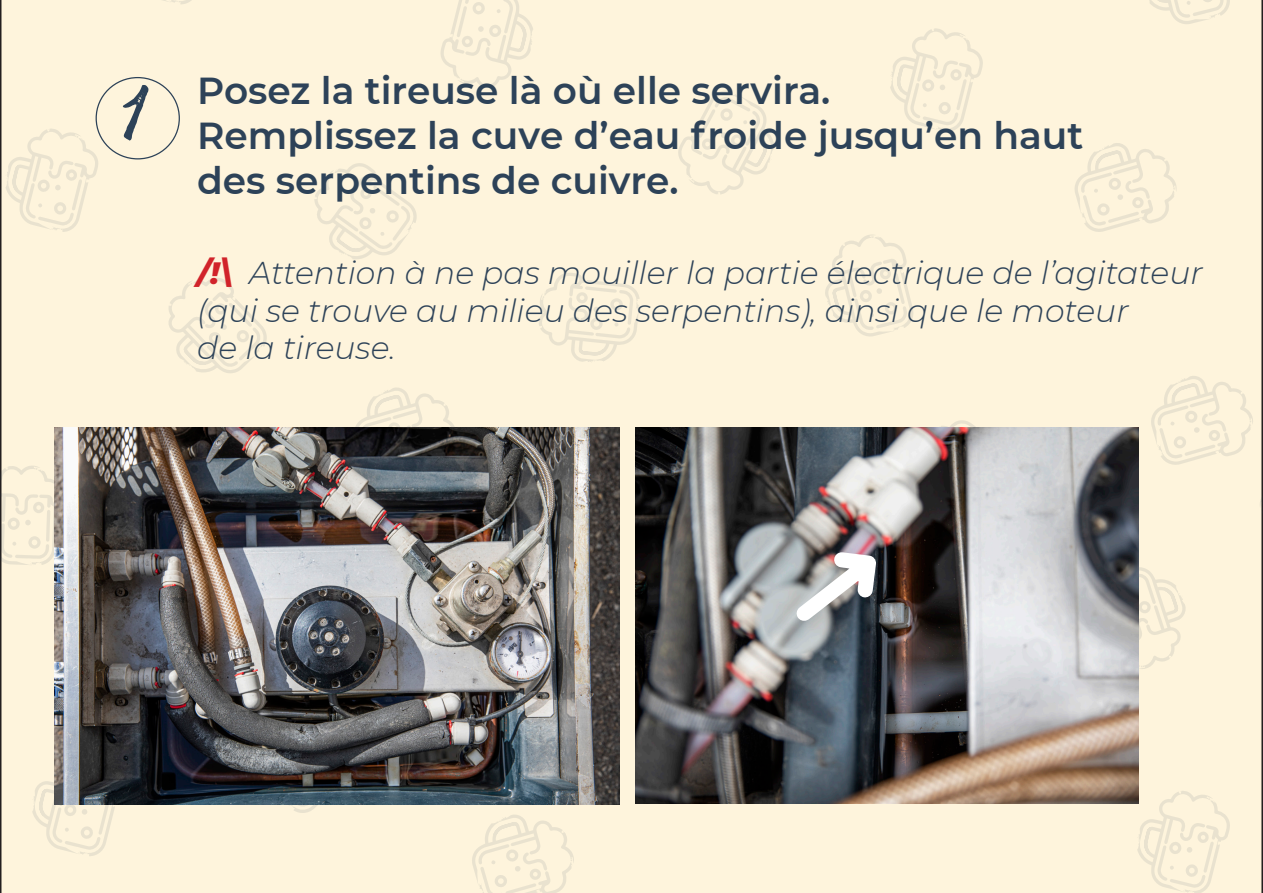
<style>
.page{position:relative;width:1263px;height:893px;background:#fff}
.page>*{position:absolute;margin:0;border:0;box-sizing:border-box;transform-origin:0 0}
.t1{font:64.5px "Bernadette Rough";color:#2d4258}
.petit_panneau{font:600 37.5px/45px "Montserrat";color:#2d4258}
.petit_panneau-2{font:italic 300 31.5px/37.8px "Montserrat";color:#2d4258}
.s1{font-weight:800;color:#d1232a}
</style>
<div class="page">
<div style="left:0;top:0;width:1259px;height:893px;background:#fef4dc"></div>
<svg style="left:1074px;top:142px;width:103px;height:91px;background:#f8efd8"></svg>
<svg style="left:440px;top:0;width:93px;height:88px;background:#f8efd8"></svg>
<svg style="left:1137px;top:791px;width:93px;height:102px;background:#f8efd8"></svg>
<svg style="left:1139px;top:567px;width:47px;height:102px;background:#f8efd8"></svg>
<svg style="left:917px;top:420px;width:102px;height:8px"></svg>
<svg style="left:678px;top:90px;width:96px;height:104px;background:#f9efd8"></svg>
<svg style="left:1141px;top:0;width:89px;height:25px;background:#f8efd8"></svg>
<svg style="left:890px;top:28px;width:93px;height:104px;background:#f9efd8"></svg>
<svg style="left:824px;top:234px;width:90px;height:103px;background:#f8efd8"></svg>
<svg style="left:267px;top:805px;width:96px;height:8px"></svg>
<svg style="left:353px;top:387px;width:103px;height:41px;background:#f3ead3"></svg>
<svg style="left:314px;top:163px;width:103px;height:97px;background:#f9efd8"></svg>
<svg style="left:471px;top:814px;width:103px;height:79px;background:#f8efd8"></svg>
<svg style="left:538px;top:273px;width:102px;height:90px;background:#f8efd8"></svg>
<svg style="left:1150px;top:375px;width:103px;height:90px;background:#f8efd8"></svg>
<svg style="left:5px;top:128px;width:94px;height:104px;background:#f8efd8"></svg>
<svg style="left:168px;top:278px;width:99px;height:95px;background:#f8efd8"></svg>
<svg style="left:32px;top:753px;width:93px;height:103px;background:#f9efd9"></svg>
<svg style="left:0;top:465px;width:54px;height:100px;background:#f2e9d3"></svg>
<svg style="left:123px;top:0;width:93px;height:4px"></svg>
<svg style="left:1259px;top:0;width:4px;height:893px;background:#aba394"></svg>
<div style="left:96px;top:77px;width:84px;height:82px;border:1px solid #2d4258;border-radius:50%"></div>
<img style="left:54px;top:428px;width:565px;height:377px">
<img style="left:635px;top:428px;width:504px;height:376px">
<svg style="left:796px;top:552px;width:80px;height:70px"></svg>
<p class="t1" style="left:122px;top:63px;width:28px">1</p>
<p class="petit_panneau" style="left:197px;top:67px;width:888px">Posez la tireuse là où elle servira.<br>Remplissez la cuve d’eau froide jusqu’en haut des serpentins de cuivre.</p>
<p class="petit_panneau-2" style="left:197px;top:253px;width:1007px"><span class="s1">/!\</span> Attention à ne pas mouiller la partie électrique de l’agitateur (qui se trouve au milieu des serpentins), ainsi que le moteur<br>de la tireuse.</p>
</div>
